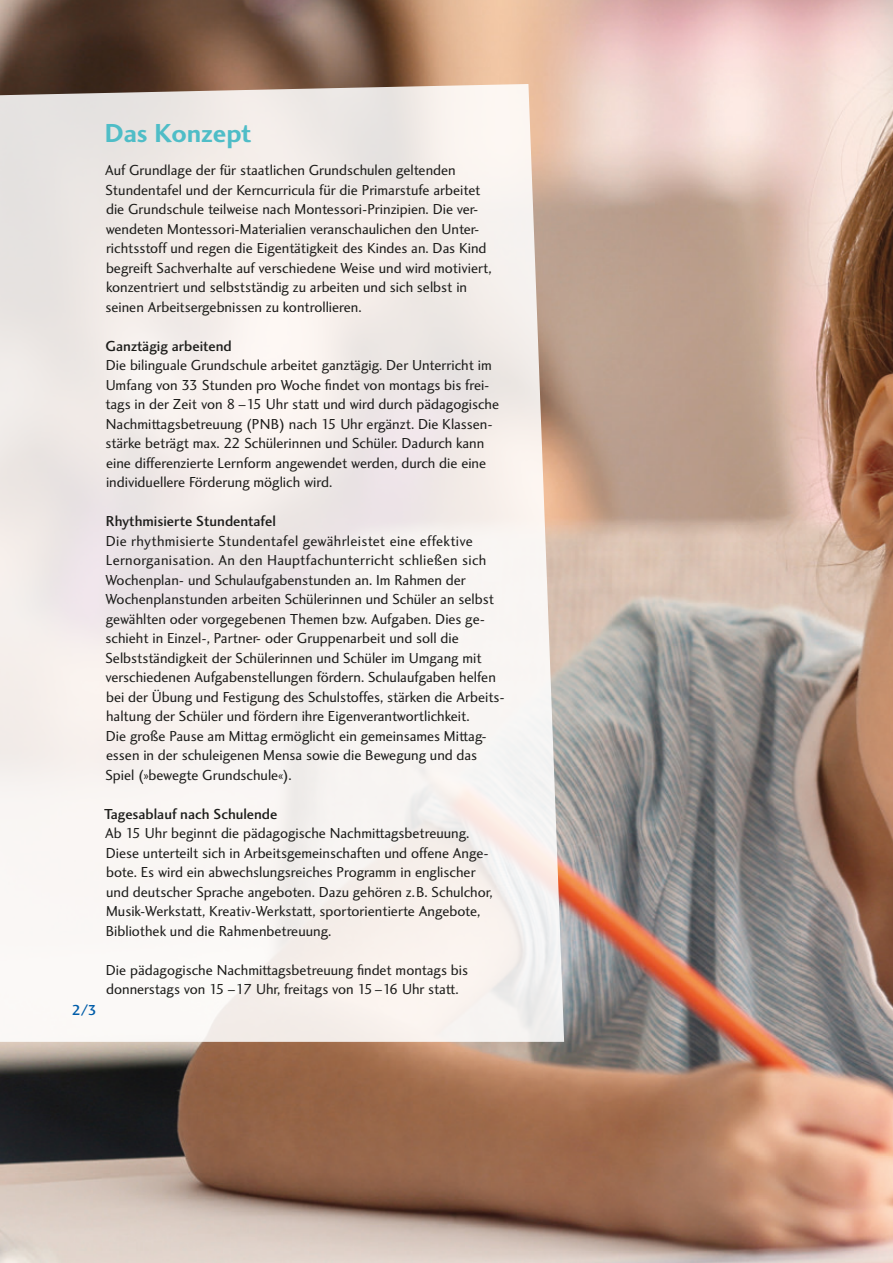
<style>
.page{position:relative;width:893px;height:1263px;background:#fff}
.page>*{position:absolute;margin:0;border:0;box-sizing:border-box;transform-origin:0 0}
.t1{font:700 27px "Charlotte Sans";color:#4fbdc7}
.t2{font:15px/19.5px "Charlotte Sans";color:#1d1d1b}
.t3{font:500 15px "Charlotte Sans";color:#1d1d1b}
.t4{font:500 15px "Charlotte Sans";color:#005da9}
</style>
<div class="page">
<img style="left:0;top:0;width:893px;height:1263px">
<svg style="left:0;top:84px;width:564px;height:958px;fill:#f5efeb"></svg>
<p class="t4" style="left:72px;top:1002px;width:27px">2/3</p>
<h1 class="t1" style="left:105px;top:117px;width:148px">Das Konzept</h1>
<p class="t2" style="left:105px;top:161px;width:388px">Auf Grundlage der für staatlichen Grundschulen geltenden Stundentafel und der Kerncurricula für die Primarstufe arbeitet die Grundschule teilweise nach Montessori-Prinzipien. Die ver&shy;wendeten Montessori-Materialien veranschaulichen den Unter&shy;richtsstoff und regen die Eigentätigkeit des Kindes an. Das Kind begreift Sachverhalte auf verschiedene Weise und wird motiviert, konzentriert und selbstständig zu arbeiten und sich selbst in seinen Arbeitsergebnissen zu kontrollieren.</p>
<p class="t3" style="left:106px;top:337px;width:128px">Ganztägig arbeitend</p>
<p class="t2" style="left:105px;top:356px;width:395px">Die bilinguale Grundschule arbeitet ganztägig. Der Unterricht im Umfang von 33 Stunden pro Woche findet von montags bis frei&shy;tags in der Zeit von 8 –15 Uhr statt und wird durch pädagogische Nachmittagsbetreuung (PNB) nach 15 Uhr ergänzt. Die Klassen&shy;stärke beträgt max. 22 Schülerinnen und Schüler. Dadurch kann eine differenzierte Lernform angewendet werden, durch die eine individuellere Förderung möglich wird.</p>
<p class="t3" style="left:106px;top:512px;width:171px">Rhythmisierte Stundentafel</p>
<p class="t2" style="left:105px;top:531px;width:401px">Die rhythmisierte Stundentafel gewährleistet eine effektive Lernorganisation. An den Hauptfachunterricht schließen sich Wochenplan- und Schulaufgabenstunden an. Im Rahmen der Wochenplanstunden arbeiten Schülerinnen und Schüler an selbst gewählten oder vorgegebenen Themen bzw. Aufgaben. Dies ge&shy;schieht in Einzel-, Partner- oder Gruppenarbeit und soll die Selbstständigkeit der Schülerinnen und Schüler im Umgang mit verschiedenen Aufgabenstellungen fördern. Schulaufgaben helfen bei der Übung und Festigung des Schulstoffes, stärken die Arbeits&shy;haltung der Schüler und fördern ihre Eigenverantwortlichkeit.<br>Die große Pause am Mittag ermöglicht ein gemeinsames Mittag&shy;essen in der schuleigenen Mensa sowie die Bewegung und das Spiel (»bewegte Grundschule«).</p>
<p class="t3" style="left:104px;top:805px;width:175px">Tagesablauf nach Schulende</p>
<p class="t2" style="left:105px;top:824px;width:389px">Ab 15 Uhr beginnt die pädagogische Nachmittagsbetreuung.<br>Diese unterteilt sich in Arbeitsgemeinschaften und offene Ange&shy;bote. Es wird ein abwechslungsreiches Programm in englischer und deutscher Sprache angeboten. Dazu gehören z.B. Schulchor, Musik-Werkstatt, Kreativ-Werkstatt, sportorientierte Angebote, Bibliothek und die Rahmenbetreuung.</p>
<p class="t2" style="left:106px;top:960px;width:364px">Die pädagogische Nachmittagsbetreuung findet montags bis donnerstags von 15 –17 Uhr, freitags von 15–16 Uhr statt.</p>
</div>
